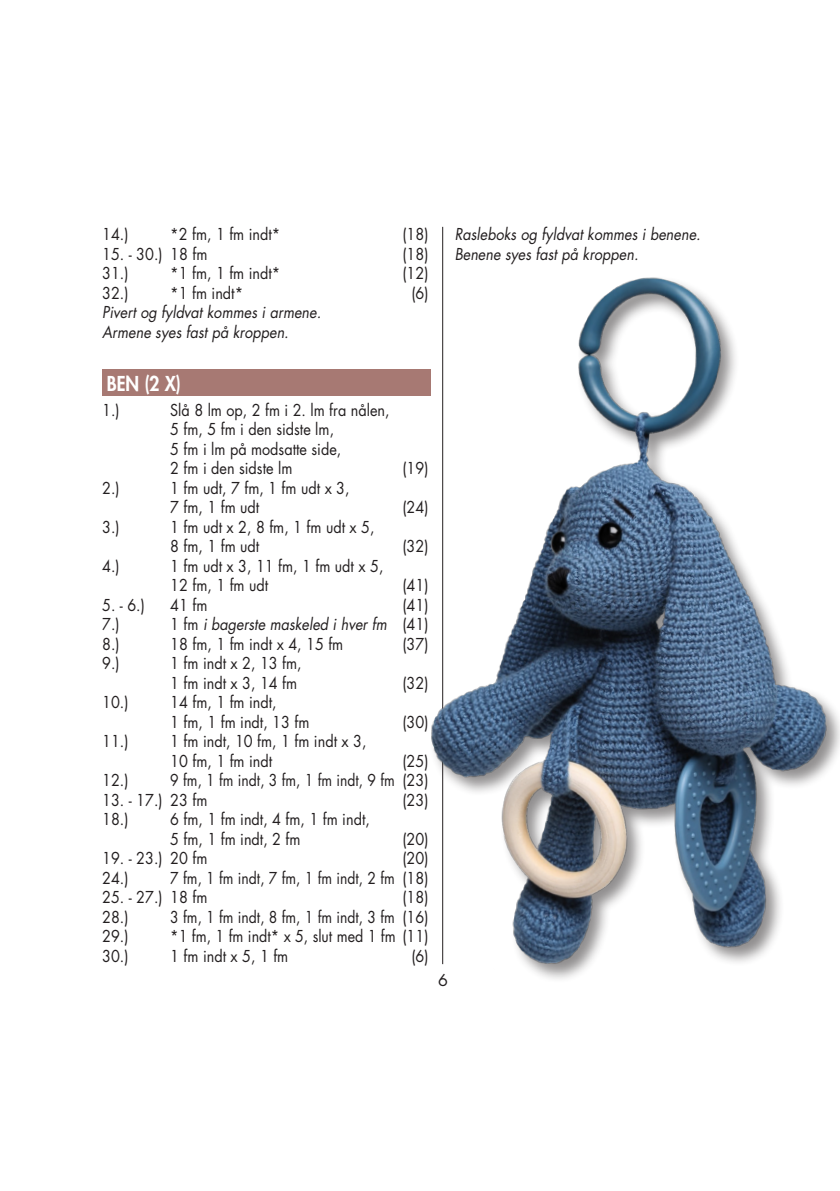
<style>
.page{position:relative;width:840px;height:1191px;background:#fff}
.page>*{position:absolute;margin:0;border:0;box-sizing:border-box;transform-origin:0 0}
.t1{font:800 20px "Futura Std";color:#fff;scale:.9 1}
.t2{font:16px/19.6px "Futura Std";color:#231f20;scale:.9 1}
.t3{font:italic 16px "Futura Std";color:#231f20;scale:.9 1}
.t4{font:16px "Futura Std";color:#231f20;scale:.87 1}
.t5{font:16px "Futura Std";color:#231f20;scale:.89 1}
.t6{font:16px "Futura Std";color:#231f20}
.s1{font-style:normal}
</style>
<div class="page">
<hr style="left:442px;top:227px;width:1px;height:737px;background:#231f20">
<div style="left:102px;top:369px;width:328px;height:27px;background:#a77973"></div>
<img style="left:430px;top:231px;width:409px;height:748px">
<p class="t2" style="left:102px;top:224px;width:31px">14.)</p>
<p class="t2" style="left:170px;top:224px;width:124px">*2 fm, 1 fm indt*</p>
<p class="t2" style="left:402px;top:224px;width:30px">(18)</p>
<p class="t2" style="left:102px;top:244px;width:118px">15. - 30.) 18 fm</p>
<p class="t2" style="left:402px;top:244px;width:30px">(18)</p>
<p class="t2" style="left:102px;top:263px;width:31px">31.)</p>
<p class="t2" style="left:170px;top:263px;width:124px">*1 fm, 1 fm indt*</p>
<p class="t2" style="left:402px;top:263px;width:30px">(12)</p>
<p class="t2" style="left:102px;top:283px;width:31px">32.)</p>
<p class="t2" style="left:170px;top:283px;width:83px">*1 fm indt*</p>
<p class="t2" style="left:411px;top:283px;width:21px">(6)</p>
<p class="t3" style="left:102px;top:302px;width:245px">Pivert og fyldvat kommes i armene.</p>
<p class="t3" style="left:102px;top:321px;width:209px">Armene syes fast på kroppen.</p>
<p class="t1" style="left:107px;top:370px;width:84px">BEN (2 X)</p>
<p class="t2" style="left:102px;top:400px;width:21px">1.)</p>
<p class="t2" style="left:170px;top:400px;width:245px">Slå 8 lm op, 2 fm i 2. lm fra nålen,<br>5 fm, 5 fm i den sidste lm,<br>5 fm i lm på modsatte side,</p>
<p class="t2" style="left:170px;top:458px;width:137px">2 fm i den sidste lm</p>
<p class="t2" style="left:402px;top:458px;width:30px">(19)</p>
<p class="t2" style="left:102px;top:478px;width:21px">2.)</p>
<p class="t2" style="left:170px;top:478px;width:201px">1 fm udt, 7 fm, 1 fm udt x 3,</p>
<p class="t2" style="left:170px;top:497px;width:100px">7 fm, 1 fm udt</p>
<p class="t2" style="left:402px;top:497px;width:30px">(24)</p>
<p class="t2" style="left:102px;top:517px;width:21px">3.)</p>
<p class="t2" style="left:170px;top:517px;width:228px">1 fm udt x 2, 8 fm, 1 fm udt x 5,</p>
<p class="t2" style="left:170px;top:536px;width:100px">8 fm, 1 fm udt</p>
<p class="t2" style="left:402px;top:536px;width:30px">(32)</p>
<p class="t2" style="left:102px;top:556px;width:21px">4.)</p>
<p class="t2" style="left:170px;top:556px;width:238px">1 fm udt x 3, 11 fm, 1 fm udt x 5,</p>
<p class="t2" style="left:170px;top:575px;width:110px">12 fm, 1 fm udt</p>
<p class="t2" style="left:402px;top:575px;width:30px">(41)</p>
<p class="t2" style="left:102px;top:595px;width:49px">5. - 6.)</p>
<p class="t2" style="left:170px;top:595px;width:43px">41 fm</p>
<p class="t2" style="left:402px;top:595px;width:30px">(41)</p>
<p class="t2" style="left:102px;top:614px;width:21px">7.)</p>
<p class="t3" style="left:170px;top:614px;width:288px"><span class="s1">1 fm</span> i bagerste maskeled i hver fm <span class="s1">(41)</span></p>
<p class="t2" style="left:102px;top:634px;width:21px">8.)</p>
<p class="t2" style="left:170px;top:634px;width:194px">18 fm, 1 fm indt x 4, 15 fm</p>
<p class="t2" style="left:402px;top:634px;width:30px">(37)</p>
<p class="t2" style="left:102px;top:653px;width:21px">9.)</p>
<p class="t2" style="left:170px;top:653px;width:147px">1 fm indt x 2, 13 fm,<br>1 fm indt x 3, 14 fm</p>
<p class="t2" style="left:402px;top:673px;width:30px">(32)</p>
<p class="t2" style="left:102px;top:692px;width:31px">10.)</p>
<p class="t2" style="left:170px;top:692px;width:156px">14 fm, 1 fm indt,<br>1 fm, 1 fm indt, 13 fm</p>
<p class="t2" style="left:402px;top:712px;width:30px">(30)</p>
<p class="t2" style="left:102px;top:731px;width:31px">11.)</p>
<p class="t2" style="left:170px;top:731px;width:219px">1 fm indt, 10 fm, 1 fm indt x 3,</p>
<p class="t2" style="left:170px;top:751px;width:115px">10 fm, 1 fm indt</p>
<p class="t2" style="left:402px;top:751px;width:30px">(25)</p>
<p class="t2" style="left:102px;top:770px;width:31px">12.)</p>
<p class="t4" style="left:170px;top:770px;width:298px">9 fm, 1 fm indt, 3 fm, 1 fm indt, 9 fm (23)</p>
<p class="t2" style="left:102px;top:790px;width:118px">13. - 17.) 23 fm</p>
<p class="t2" style="left:402px;top:790px;width:30px">(23)</p>
<p class="t2" style="left:102px;top:809px;width:31px">18.)</p>
<p class="t2" style="left:170px;top:809px;width:223px">6 fm, 1 fm indt, 4 fm, 1 fm indt,</p>
<p class="t2" style="left:170px;top:829px;width:146px">5 fm, 1 fm indt, 2 fm</p>
<p class="t2" style="left:402px;top:829px;width:30px">(20)</p>
<p class="t2" style="left:102px;top:848px;width:118px">19. - 23.) 20 fm</p>
<p class="t2" style="left:402px;top:848px;width:30px">(20)</p>
<p class="t2" style="left:102px;top:868px;width:31px">24.)</p>
<p class="t4" style="left:170px;top:867px;width:298px">7 fm, 1 fm indt, 7 fm, 1 fm indt, 2 fm (18)</p>
<p class="t2" style="left:102px;top:887px;width:118px">25. - 27.) 18 fm</p>
<p class="t2" style="left:402px;top:887px;width:30px">(18)</p>
<p class="t2" style="left:102px;top:907px;width:31px">28.)</p>
<p class="t4" style="left:170px;top:906px;width:298px">3 fm, 1 fm indt, 8 fm, 1 fm indt, 3 fm (16)</p>
<p class="t2" style="left:102px;top:926px;width:31px">29.)</p>
<p class="t5" style="left:170px;top:926px;width:291px">*1 fm, 1 fm indt* x 5, slut med 1 fm (11)</p>
<p class="t2" style="left:102px;top:946px;width:31px">30.)</p>
<p class="t2" style="left:170px;top:946px;width:133px">1 fm indt x 5, 1 fm</p>
<p class="t2" style="left:411px;top:946px;width:21px">(6)</p>
<p class="t3" style="left:454px;top:224px;width:274px">Rasleboks og fyldvat kommes i benene.</p>
<p class="t3" style="left:454px;top:243px;width:205px">Benene syes fast på kroppen.</p>
<p class="t6" style="left:438px;top:969px;width:11px">6</p>
</div>
